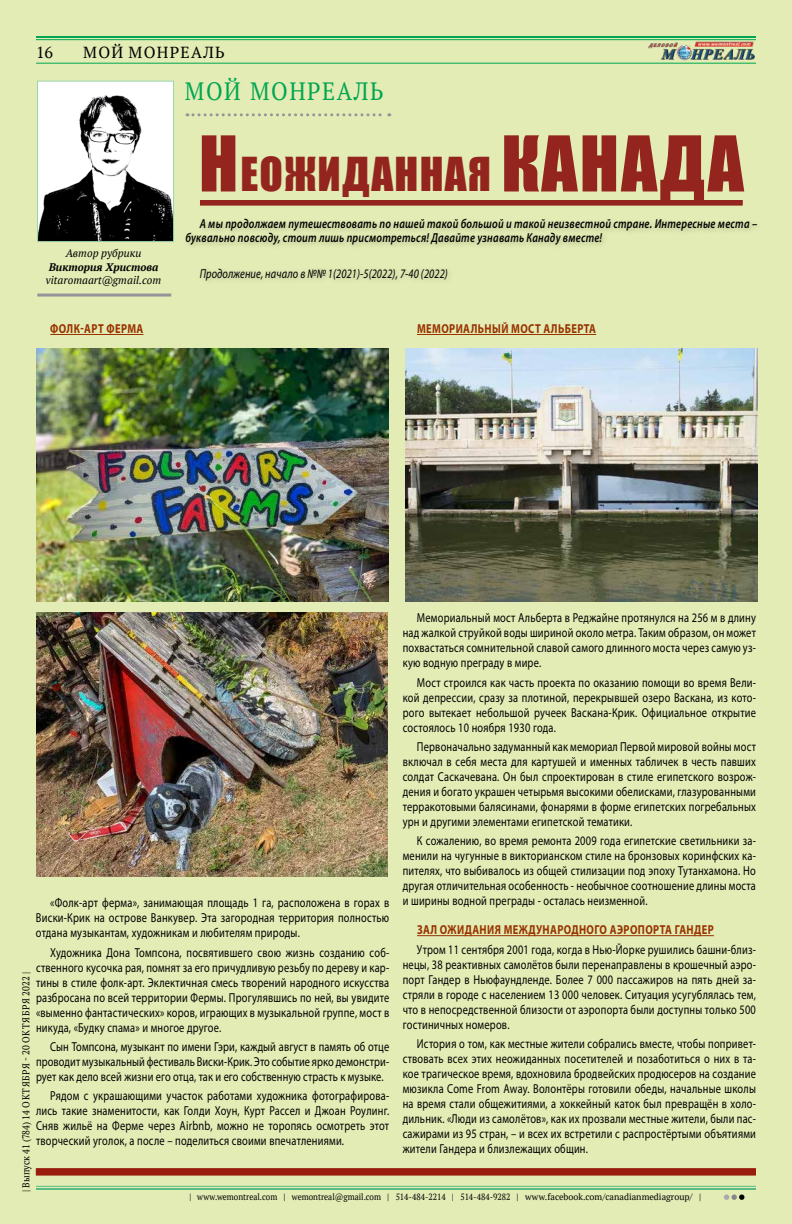
<style>
.page{position:relative;width:792px;height:1224px;background:#e2ecb4}
.page>*{position:absolute;margin:0;border:0;box-sizing:border-box;transform-origin:0 0}
.t1{font:43px "Impact";letter-spacing:.03em;color:#94251e}
.t2{font:25px "PT Serif";letter-spacing:.07em;color:#00a651;scale:.9 1}
.t3{font:16px "PT Serif";letter-spacing:.08em;color:#000}
.t4{font:13px/15px "Myriad Pro";letter-spacing:.02em;color:#000;text-align:justify;scale:.8 1}
.t5{font:italic 600 13px/14px "Myriad Pro";letter-spacing:.02em;color:#000;scale:.8 1}
.t6{font:700 13px "Myriad Pro";letter-spacing:.04em;color:#930;scale:.8 1}
.t7{font:italic 13px "Myriad Pro";letter-spacing:.01em;color:#000;scale:.8 1}
.t8{font:italic 11px "PT Serif";color:#000}
.t9{font:italic 700 11px "PT Serif";color:#000}
.t10{font:10px "PT Serif";letter-spacing:.04em;color:#000;scale:.9 1}
.t11{font:9px "PT Serif";color:#000;scale:.9 1}
.s1{font-size:71px}
</style>
<div class="page">
<img style="left:648px;top:41px;width:107px;height:20px">
<hr style="left:36px;top:63px;width:720px;height:1px;background:#00a651">
<hr style="left:36px;top:1186px;width:720px;height:1px;background:#57bd84">
<hr style="left:36px;top:1188px;width:720px;height:2px;background:#57bd84">
<hr style="left:36px;top:36px;width:720px;height:2px;background:#00a651">
<hr style="left:36px;top:39px;width:720px;height:1px;background:#00a651">
<svg style="left:724px;top:1194px;width:20px;height:6px"></svg>
<hr style="left:37px;top:294px;width:134px;height:3px;background:#939598">
<div style="left:197px;top:265px;width:258px;height:22px;background:#dde7b0"></div>
<img style="left:39px;top:83px;width:133px;height:157px">
<div style="left:37px;top:81px;width:137px;height:161px;border:1px solid #9bd3ae"></div>
<div style="left:200px;top:200px;width:543px;height:6px;background:#94251e"></div>
<svg style="left:187px;top:113px;width:203px;height:3px"></svg>
<div style="left:183px;top:216px;width:581px;height:36px;background:#dce6af"></div>
<div style="left:36px;top:1168px;width:720px;height:7px;background:#981d0d"></div>
<hr style="left:50px;top:334px;width:93px;height:1px;background:#930">
<hr style="left:417px;top:334px;width:179px;height:1px;background:#930">
<hr style="left:417px;top:935px;width:297px;height:1px;background:#930">
<img style="left:36px;top:612px;width:351px;height:264px">
<img style="left:406px;top:349px;width:351px;height:253px">
<img style="left:37px;top:348px;width:351px;height:253px">
<p class="t3" style="left:36px;top:42px;width:19px">16</p>
<p class="t3" style="left:83px;top:42px;width:143px">МОЙ МОНРЕАЛЬ</p>
<h2 class="t2" style="left:185px;top:75px;width:222px">МОЙ МОНРЕАЛЬ</h2>
<h1 class="t1" style="left:199px;top:141px;width:546px"><span class="s1">Н</span>ЕОЖИДАННАЯ <span class="s1">КАНАДА</span></h1>
<p class="t5" style="left:186px;top:217px;width:716px;text-indent:14px">А мы продолжаем путешествовать по нашей такой большой и такой неизвестной стране. Интересные места – буквально повсюду, стоит лишь присмотреться! Давайте узнавать Канаду вместе!</p>
<p class="t8" style="left:66px;top:247px;width:77px">Автор рубрики</p>
<p class="t9" style="left:49px;top:259px;width:111px">Виктория Христова</p>
<p class="t8" style="left:46px;top:273px;width:117px">vitaromaart@gmail.com</p>
<p class="t6" style="left:50px;top:320px;width:118px">ФОЛК-АРТ ФЕРМА</p>
<p class="t7" style="left:200px;top:265px;width:312px">Продолжение, начало в №№ 1(2021)-5(2022), 7-40 (2022)</p>
<p class="t6" style="left:417px;top:320px;width:225px">МЕМОРИАЛЬНЫЙ МОСТ АЛЬБЕРТА</p>
<p class="t4" style="left:403px;top:610px;width:443px;text-indent:14px">Мемориальный мост Альберта в Реджайне протянулся на 256 м в длину над жалкой струйкой воды шириной около метра. Таким образом, он может похвастаться сомнительной славой самого длинного моста через самую уз&shy;кую водную преграду в мире.</p>
<p class="t4" style="left:403px;top:675px;width:443px;text-indent:14px">Мост строился как часть проекта по оказанию помощи во время Вели&shy;кой депрессии, сразу за плотиной, перекрывшей озеро Васкана, из кото&shy;рого вытекает небольшой ручеек Васкана-Крик. Официальное открытие состоялось 10 ноября 1930 года.</p>
<p class="t4" style="left:403px;top:739px;width:443px;text-indent:14px">Первоначально задуманный как мемориал Первой мировой войны мост включал в себя места для картушей и именных табличек в честь павших солдат Саскачевана. Он был спроектирован в стиле египетского возрож&shy;дения и богато украшен четырьмя высокими обелисками, глазурованными терракотовыми балясинами, фонарями в форме египетских погребальных урн и другими элементами египетской тематики.</p>
<p class="t4" style="left:403px;top:833px;width:443px;text-indent:14px">К сожалению, во время ремонта 2009 года египетские светильники за&shy;менили на чугунные в викторианском стиле на бронзовых коринфских ка&shy;пителях, что выбивалось из общей стилизации под эпоху Тутанхамона. Но другая отличительная особенность - необычное соотношение длины моста и ширины водной преграды - осталась неизменной.</p>
<p class="t6" style="left:417px;top:922px;width:372px">ЗАЛ ОЖИДАНИЯ МЕЖДУНАРОДНОГО АЭРОПОРТА ГАНДЕР</p>
<p class="t4" style="left:403px;top:942px;width:443px;text-indent:14px">Утром 11 сентября 2001 года, когда в Нью-Йорке рушились башни-близ&shy;нецы, 38 реактивных самолётов были перенаправлены в крошечный аэро&shy;порт Гандер в Ньюфаундленде. Более 7 000 пассажиров на пять дней за&shy;стряли в городе с населением 13 000 человек. Ситуация усугублялась тем, что в непосредственной близости от аэропорта были доступны только 500 гостиничных номеров.</p>
<p class="t4" style="left:403px;top:1036px;width:443px;text-indent:14px">История о том, как местные жители собрались вместе, чтобы попривет&shy;ствовать всех этих неожиданных посетителей и позаботиться о них в та&shy;кое трагическое время, вдохновила бродвейских продюсеров на создание мюзикла Come From Away. Волонтёры готовили обеды, начальные школы на время стали общежитиями, а хоккейный каток был превращён в холо&shy;дильник. «Люди из самолётов», как их прозвали местные жители, были пас&shy;сажирами из 95 стран, – и всех их встретили с распростёртыми объятиями жители Гандера и близлежащих общин.</p>
<p class="t4" style="left:36px;top:895px;width:443px;text-indent:14px">«Фолк-арт ферма», занимающая площадь 1 га, расположена в горах в Виски-Крик на острове Ванкувер. Эта загородная территория полностью отдана музыкантам, художникам и любителям природы.</p>
<p class="t4" style="left:36px;top:945px;width:443px;text-indent:14px">Художника Дона Томпсона, посвятившего свою жизнь созданию соб&shy;ственного кусочка рая, помнят за его причудливую резьбу по дереву и кар&shy;тины в стиле фолк-арт. Эклектичная смесь творений народного искусства разбросана по всей территории Фермы. Прогулявшись по ней, вы увидите «выменно фантастических» коров, играющих в музыкальной группе, мост в никуда, «Будку спама» и многое другое.</p>
<p class="t4" style="left:36px;top:1039px;width:443px;text-indent:14px">Сын Томпсона, музыкант по имени Гэри, каждый август в память об отце проводит музыкальный фестиваль Виски-Крик. Это событие ярко демонстри&shy;рует как дело всей жизни его отца, так и его собственную страсть к музыке.</p>
<p class="t4" style="left:36px;top:1088px;width:443px;text-indent:14px">Рядом с украшающими участок работами художника фотографирова&shy;лись такие знаменитости, как Голди Хоун, Курт Рассел и Джоан Роулинг.<br>Сняв жильё на Ферме через Airbnb, можно не торопясь осмотреть этот творческий уголок, а после – поделиться своими впечатлениями.</p>
<p class="t10" style="left:20px;top:1192px;width:246px;rotate:-90deg">| Выпуск 41 (784) 14 ОКТЯБРЯ - 20 ОКТЯБРЯ 2022 |</p>
<p class="t11" style="left:190px;top:1191px;width:570px">| www.wemontreal.com | wemontreal@gmail.com | 514-484-2214 | 514-484-9282 | www.facebook.com/canadianmediagroup/ |</p>
</div>
